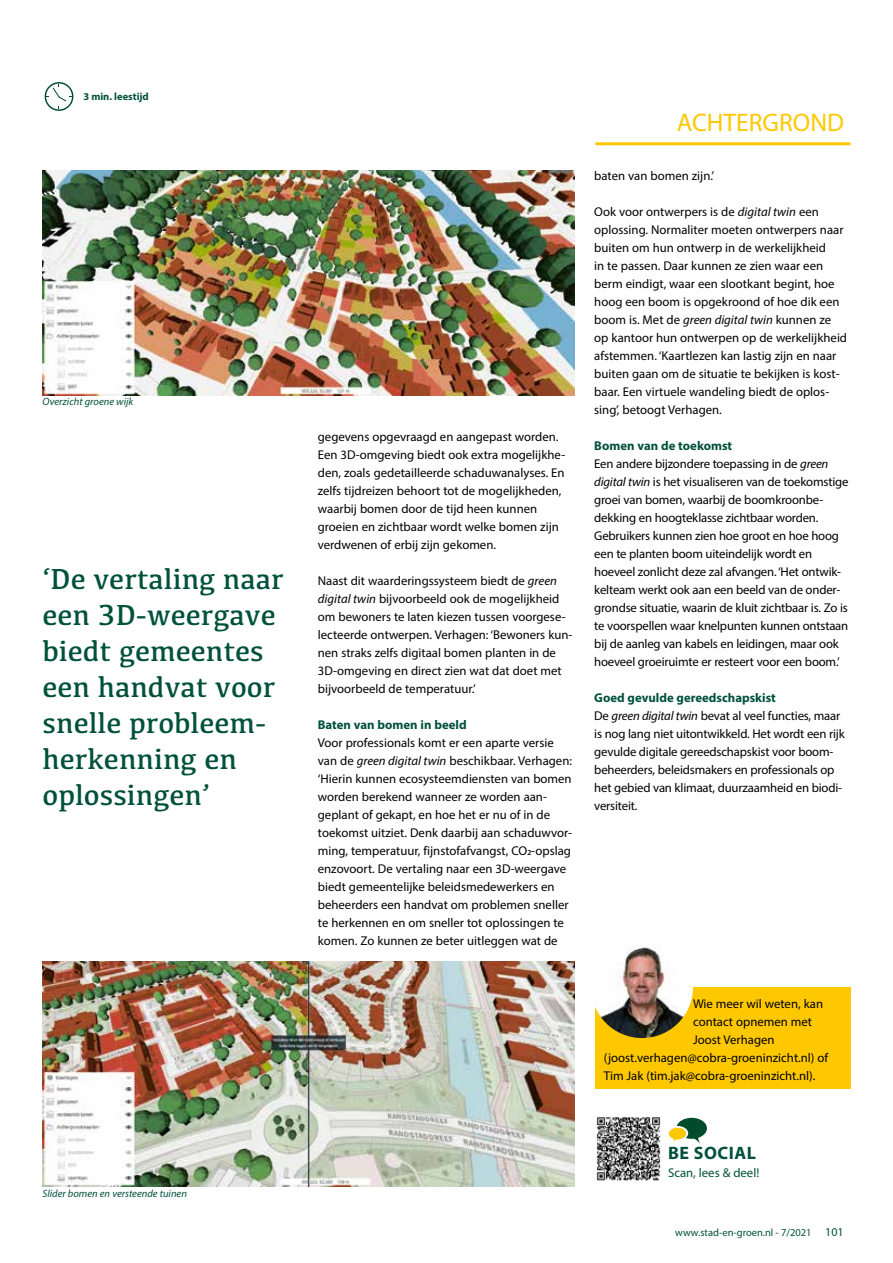
<style>
.page{position:relative;width:893px;height:1263px;background:#fff}
.page>*{position:absolute;margin:0;border:0;box-sizing:border-box;transform-origin:0 0}
.t1{font:30px/36px "Kefa";color:#005139}
.t2{font:25.5px "Myriad Pro";color:#fec800}
.t3{font:700 18px "Myriad Pro";letter-spacing:.03em;color:#005139}
.t4{font:12.75px/18px "Myriad Pro";color:#000}
.t5{font:700 12.75px "Myriad Pro";color:#005139}
.t6{font:12.75px "Myriad Pro";color:#005139}
.t7{font:italic 10.5px "Myriad Pro";color:#005139}
.t8{font:10.5px "Myriad Pro";color:#005139}
.t9{font:700 10.5px "Myriad Pro";color:#005139}
.s1{font-style:italic}
.s2{font-weight:700;color:#005139}
.s3{font-size:12px}
</style>
<div class="page">
<hr style="left:595px;top:142px;width:255px;height:3px;background:#fec800">
<svg style="left:45px;top:82px;width:28px;height:29px"></svg>
<img style="left:43px;top:961px;width:531px;height:225px">
<img style="left:43px;top:170px;width:531px;height:225px">
<div style="left:595px;top:987px;width:255px;height:102px;background:#fec800"></div>
<img style="left:591px;top:936px;width:102px;height:102px;border-radius:51px">
<img style="left:596px;top:1117px;width:65px;height:64px">
<svg style="left:669px;top:1118px;width:38px;height:25px"></svg>
<p class="t9" style="left:83px;top:90px;width:67px">3 min. leestijd</p>
<p class="t7" style="left:43px;top:395px;width:92px">Overzicht groene wijk</p>
<h1 class="t1" style="left:43px;top:560px;width:243px">‘De vertaling naar een 3D-weergave biedt gemeentes een handvat voor snelle probleem&shy;herkenning en oplossingen’</h1>
<p class="t7" style="left:43px;top:1187px;width:146px">Slider bomen en versteende tuinen</p>
<p class="t4" style="left:318px;top:428px;width:249px">gegevens opgevraagd en aangepast worden.<br>Een 3D-omgeving biedt ook extra mogelijkhe&shy;den, zoals gedetailleerde schaduwanalyses. En zelfs tijdreizen behoort tot de mogelijkheden, waarbij bomen door de tijd heen kunnen groeien en zichtbaar wordt welke bomen zijn verdwenen of erbij zijn gekomen.</p>
<p class="t4" style="left:318px;top:572px;width:256px">Naast dit waarderingssysteem biedt de <span class="s1">green digital twin</span> bijvoorbeeld ook de mogelijkheid om bewoners te laten kiezen tussen voorgese&shy;lecteerde ontwerpen. Verhagen: ‘Bewoners kun&shy;nen straks zelfs digitaal bomen planten in de 3D-omgeving en direct zien wat dat doet met bijvoorbeeld de temperatuur.’</p>
<p class="t5" style="left:318px;top:716px;width:150px">Baten van bomen in beeld</p>
<p class="t4" style="left:318px;top:734px;width:256px">Voor professionals komt er een aparte versie van de <span class="s1">green digital twin</span> beschikbaar. Verhagen: ‘Hierin kunnen ecosysteemdiensten van bomen worden berekend wanneer ze worden aan&shy;geplant of gekapt, en hoe het er nu of in de toekomst uitziet. Denk daarbij aan schaduwvor&shy;ming, temperatuur, fijnstofafvangst, CO2-opslag enzovoort. De vertaling naar een 3D-weergave biedt gemeentelijke beleidsmedewerkers en beheerders een handvat om problemen sneller te herkennen en om sneller tot oplossingen te komen. Zo kunnen ze beter uitleggen wat de</p>
<h2 class="t2" style="left:677px;top:107px;width:169px">ACHTERGROND</h2>
<p class="t4" style="left:594px;top:167px;width:121px">baten van bomen zijn.’</p>
<p class="t4" style="left:594px;top:203px;width:254px">Ook voor ontwerpers is de <span class="s1">digital twin</span> een oplossing. Normaliter moeten ontwerpers naar buiten om hun ontwerp in de werkelijkheid<br>in te passen. Daar kunnen ze zien waar een berm eindigt, waar een slootkant begint, hoe hoog een boom is opgekroond of hoe dik een boom is. Met de <span class="s1">green digital twin</span> kunnen ze op kantoor hun ontwerpen op de werkelijkheid afstemmen. ‘Kaartlezen kan lastig zijn en naar buiten gaan om de situatie te bekijken is kost&shy;baar. Een virtuele wandeling biedt de oplos&shy;sing’, betoogt Verhagen.</p>
<p class="t4" style="left:594px;top:437px;width:256px"><span class="s2">Bomen van de toekomst<br></span>Een andere bijzondere toepassing in de <span class="s1">green digital twin</span> is het visualiseren van de toekomstige groei van bomen, waarbij de boomkroonbe&shy;dekking en hoogteklasse zichtbaar worden.<br>Gebruikers kunnen zien hoe groot en hoe hoog een te planten boom uiteindelijk wordt en hoeveel zonlicht deze zal afvangen. ‘Het ontwik&shy;kelteam werkt ook aan een beeld van de onder&shy;grondse situatie, waarin de kluit zichtbaar is. Zo is te voorspellen waar knelpunten kunnen ontstaan bij de aanleg van kabels en leidingen, maar ook hoeveel groeiruimte er resteert voor een boom.’</p>
<p class="t4" style="left:594px;top:689px;width:252px"><span class="s2">Goed gevulde gereedschapskist<br></span>De <span class="s1">green digital twin</span> bevat al veel functies, maar is nog lang niet uitontwikkeld. Het wordt een rijk gevulde digitale gereedschapskist voor boom&shy;beheerders, beleidsmakers en professionals op het gebied van klimaat, duurzaamheid en biodi&shy;versiteit.</p>
<p class="t4" style="left:693px;top:995px;width:132px">Wie meer wil weten, kan</p>
<p class="t4" style="left:693px;top:1013px;width:121px">contact opnemen met</p>
<p class="t4" style="left:693px;top:1031px;width:83px">Joost Verhagen</p>
<p class="t4" style="left:604px;top:1049px;width:226px">(joost.verhagen@cobra-groeninzicht.nl) of</p>
<p class="t4" style="left:604px;top:1067px;width:213px">Tim Jak (tim.jak@cobra-groeninzicht.nl).</p>
<h3 class="t3" style="left:668px;top:1141px;width:89px">BE SOCIAL</h3>
<p class="t6" style="left:668px;top:1165px;width:93px">Scan, lees &amp; deel!</p>
<p class="t8" style="left:675px;top:1226px;width:170px">www.stad-en-groen.nl - 7/2021 <span class="s3">101</span></p>
</div>
